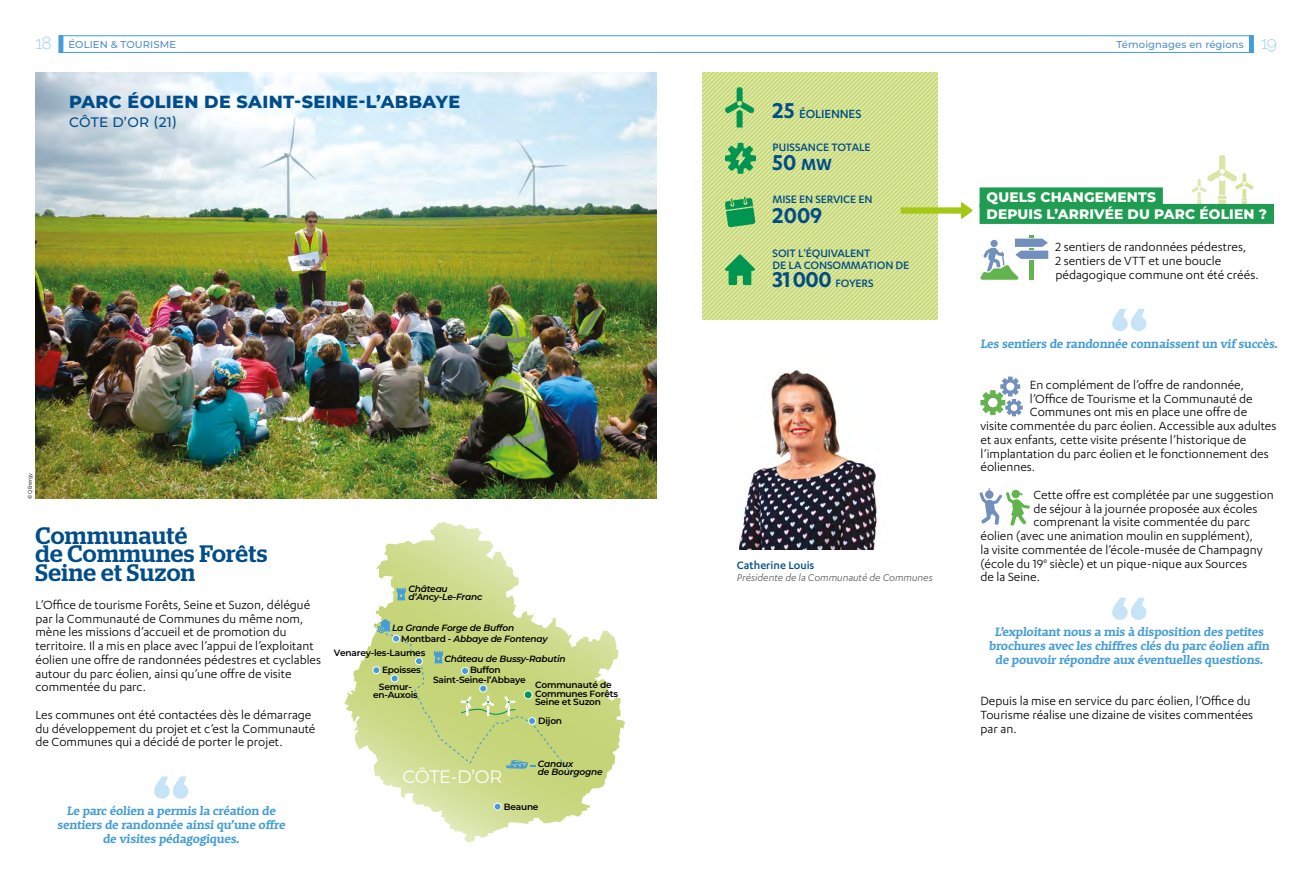
<style>
.page{position:relative;width:1312px;height:886px;background:#fff}
.page>*{position:absolute;margin:0;border:0;box-sizing:border-box;transform-origin:0 0}
.t1{font:600 25px "Karbon";color:#004d8a}
.t2{font:500 23.75px/18.8px "Stag";letter-spacing:.02em;color:#004d8a}
.t3{font:17.88px "Montserrat";letter-spacing:-.025em;color:#fff}
.t4{font:800 17.5px "Montserrat";letter-spacing:.02em;color:#004d8a}
.t5{font:13.75px/13.8px "Karbon";color:#000}
.t6{font:800 13.75px/16.5px "Montserrat";letter-spacing:.01em;color:#fff}
.t7{font:500 13.75px "Montserrat";letter-spacing:.02em;color:#004d8a}
.t8{font:500 13.75px "Karbon";letter-spacing:-.01em;color:#004d8a}
.t9{font:700 12.5px/13.8px "Rooney";letter-spacing:-.025em;color:#449dd7;text-align:center}
.t10{font:500 12.5px/12.5px "Karbon";letter-spacing:-.01em;color:#004d8a}
.t11{font:italic 11.25px "Karbon";color:#575756}
.t12{font:500 10px "Montserrat";letter-spacing:.01em;color:#4f8fcd}
.t13{font:600 9.12px/8.5px "Montserrat";letter-spacing:-.025em;color:#000}
.t14{font:italic 600 9.12px/8px "Montserrat";letter-spacing:-.025em;color:#000}
.t15{font:6.25px "Karbon";letter-spacing:-.025em;color:#000}
.s1{font-family:"Raleway";font-weight:300;font-size:17.5px;color:#a2d3f3}
.s2{font-style:normal}
.s3{font-weight:600;font-size:25px}
.s4{font-size:18.75px}
</style>
<div class="page">
<img style="left:36px;top:72px;width:620px;height:427px">
<hr style="left:59px;top:36px;width:597px;height:1px;background:#449dd7">
<hr style="left:59px;top:52px;width:597px;height:1px;background:#449dd7">
<hr style="left:59px;top:36px;width:4px;height:17px;background:#449dd7">
<hr style="left:656px;top:36px;width:597px;height:1px;background:#449dd7">
<hr style="left:656px;top:52px;width:597px;height:1px;background:#449dd7">
<svg style="left:1248px;top:36px;width:5px;height:16px"></svg>
<img style="left:739px;top:370px;width:138px;height:179px">
<svg style="left:1190px;top:155px;width:63px;height:49px"></svg>
<div style="left:979px;top:187px;width:183px;height:20px;background:#209d52"></div>
<div style="left:979px;top:204px;width:294px;height:20px;background:#209d52"></div>
<svg style="left:702px;top:72px;width:235px;height:248px;background:#cadd8c"></svg>
<div style="left:900px;top:207px;width:67px;height:7px;background:#a5c715"></div>
<svg style="left:960px;top:202px;width:13px;height:17px"></svg>
<svg style="left:344px;top:522px;width:281px;height:320px"></svg>
<div style="left:494px;top:803px;width:7px;height:7px;background:#449dd7;border-radius:50%"></div>
<div style="left:493px;top:803px;width:8px;height:7px;border:1px solid #fff;border-radius:50%"></div>
<div style="left:372px;top:666px;width:8px;height:8px;border:1px solid #fff;border-radius:50%"></div>
<svg style="left:396px;top:588px;width:9px;height:12px"></svg>
<svg style="left:373px;top:619px;width:203px;height:161px;background:#c6d684"></svg>
<svg style="left:154px;top:776px;width:34px;height:23px"></svg>
<svg style="left:1112px;top:309px;width:33px;height:22px"></svg>
<svg style="left:1112px;top:598px;width:33px;height:22px"></svg>
<svg style="left:980px;top:235px;width:67px;height:45px"></svg>
<svg style="left:979px;top:488px;width:50px;height:38px"></svg>
<svg style="left:980px;top:377px;width:42px;height:39px"></svg>
<div style="left:987px;top:398px;width:10px;height:9px;background:#fff;border-radius:50%"></div>
<div style="left:1010px;top:404px;width:7px;height:7px;background:#fff;border-radius:50%"></div>
<div style="left:1006px;top:382px;width:8px;height:8px;background:#fff;border-radius:50%"></div>
<p class="t12" style="left:35px;top:38px;width:142px"><span class="s1">18</span> ÉOLIEN &amp; TOURISME</p>
<p class="t12" style="left:1116px;top:38px;width:162px">Témoignages en régions <span class="s1">19</span></p>
<p class="t4" style="left:69px;top:89px;width:392px">PARC ÉOLIEN DE SAINT-SEINE-L’ABBAYE</p>
<p class="t7" style="left:69px;top:112px;width:110px">CÔTE D’OR (21)</p>
<p class="t15" style="left:27px;top:499px;width:27px;rotate:-90deg">© QEnergy</p>
<h2 class="t2" style="left:35px;top:526px;width:233px">Communauté<br>de Communes Forêts<br>Seine et Suzon</h2>
<p class="t5" style="left:35px;top:597px;width:287px">L’Office de tourisme Forêts, Seine et Suzon, délégué par la Communauté de Communes du même nom, mène les missions d’accueil et de promotion du territoire. Il a mis en place avec l’appui de l’exploitant éolien une offre de randonnées pédestres et cyclables autour du parc éolien, ainsi qu’une offre de visite commentée du parc.</p>
<p class="t5" style="left:35px;top:707px;width:281px">Les communes ont été contactées dès le démarrage du développement du projet et c’est la Communauté de Communes qui a décidé de porter le projet.</p>
<p class="t9" style="left:57px;top:803px;width:231px">Le parc éolien a permis la création de sentiers de randonnée ainsi qu’une offre de visites pédagogiques.</p>
<p class="t14" style="left:408px;top:585px;width:75px">Château d’Ancy-Le-Franc</p>
<p class="t14" style="left:392px;top:623px;width:123px">La Grande Forge de Buffon</p>
<p class="t14" style="left:401px;top:634px;width:148px"><span class="s2">Montbard -</span> Abbaye de Fontenay</p>
<p class="t13" style="left:334px;top:648px;width:93px">Venarey-les-Laumes</p>
<p class="t13" style="left:379px;top:660px;width:43px;line-height:17.2px;text-indent:3px">Epoisses<br>Semur-</p>
<p class="t13" style="left:373px;top:690px;width:46px">en-Auxois</p>
<p class="t14" style="left:444px;top:654px;width:123px">Château de Bussy-Rabutin</p>
<p class="t13" style="left:470px;top:665px;width:32px">Buffon</p>
<p class="t13" style="left:433px;top:675px;width:94px">Saint-Seine-l’Abbaye</p>
<p class="t13" style="left:535px;top:680px;width:84px">Communauté de<br>Communes Forêts<br>Seine et Suzon</p>
<p class="t13" style="left:538px;top:716px;width:25px">Dijon</p>
<h3 class="t3" style="left:402px;top:764px;width:101px">CÔTE-D’OR</h3>
<p class="t14" style="left:538px;top:758px;width:66px;line-height:8.5px">Canaux<br>de Bourgogne</p>
<p class="t13" style="left:503px;top:802px;width:36px">Beaune</p>
<p class="t8" style="left:772px;top:106px;width:90px"><span class="s3">25</span> ÉOLIENNES</p>
<p class="t10" style="left:772px;top:141px;width:100px">PUISSANCE TOTALE</p>
<h1 class="t1" style="left:772px;top:148px;width:61px">50 <span class="s4">MW</span></h1>
<p class="t10" style="left:772px;top:193px;width:101px">MISE EN SERVICE EN</p>
<h1 class="t1" style="left:772px;top:202px;width:51px">2009</h1>
<p class="t10" style="left:772px;top:246px;width:138px">SOIT L'ÉQUIVALENT<br>DE LA CONSOMMATION DE</p>
<p class="t10" style="left:772px;top:277px;width:102px"><span class="s3">31000</span> FOYERS</p>
<p class="t10" style="left:736px;top:558px;width:79px">Catherine Louis</p>
<p class="t11" style="left:736px;top:572px;width:197px">Présidente de la Communauté de Communes</p>
<p class="t6" style="left:986px;top:188px;width:282px">QUELS CHANGEMENTS<br>DEPUIS L’ARRIVÉE DU PARC ÉOLIEN ?</p>
<p class="t5" style="left:1055px;top:240px;width:205px">2 sentiers de randonnées pédestres,<br>2 sentiers de VTT et une boucle pédagogique commune ont été créés.</p>
<p class="t9" style="left:980px;top:336px;width:300px">Les sentiers de randonnée connaissent un vif succès.</p>
<p class="t5" style="left:1029px;top:377px;width:216px">En complément de l’offre de randonnée,</p>
<p class="t5" style="left:1029px;top:391px;width:224px">l’Office de Tourisme et la Communauté de</p>
<p class="t5" style="left:1029px;top:405px;width:219px">Communes ont mis en place une offre de</p>
<p class="t5" style="left:980px;top:419px;width:297px">visite commentée du parc éolien. Accessible aux adultes</p>
<p class="t5" style="left:980px;top:432px;width:267px">et aux enfants, cette visite présente l’historique de</p>
<p class="t5" style="left:980px;top:446px;width:290px">l’implantation du parc éolien et le fonctionnement des</p>
<p class="t5" style="left:980px;top:460px;width:56px">éoliennes.</p>
<p class="t5" style="left:1033px;top:487px;width:242px">Cette offre est complétée par une suggestion</p>
<p class="t5" style="left:1033px;top:501px;width:225px">de séjour à la journée proposée aux écoles</p>
<p class="t5" style="left:1033px;top:515px;width:218px">comprenant la visite commentée du parc</p>
<p class="t5" style="left:980px;top:529px;width:274px">éolien (avec une animation moulin en supplément),</p>
<p class="t5" style="left:980px;top:542px;width:283px">la visite commentée de l’école-musée de Champagny</p>
<p class="t5" style="left:980px;top:556px;width:268px">(école du 19<sup>e</sup> siècle) et un pique-nique aux Sources</p>
<p class="t5" style="left:980px;top:570px;width:61px">de la Seine.</p>
<p class="t9" style="left:988px;top:625px;width:283px">L’exploitant nous a mis à disposition des petites brochures avec les chiffres clés du parc éolien afin de pouvoir répondre aux éventuelles questions.</p>
<p class="t5" style="left:980px;top:694px;width:274px">Depuis la mise en service du parc éolien, l’Office du<br>Tourisme réalise une dizaine de visites commentées par an.</p>
</div>
